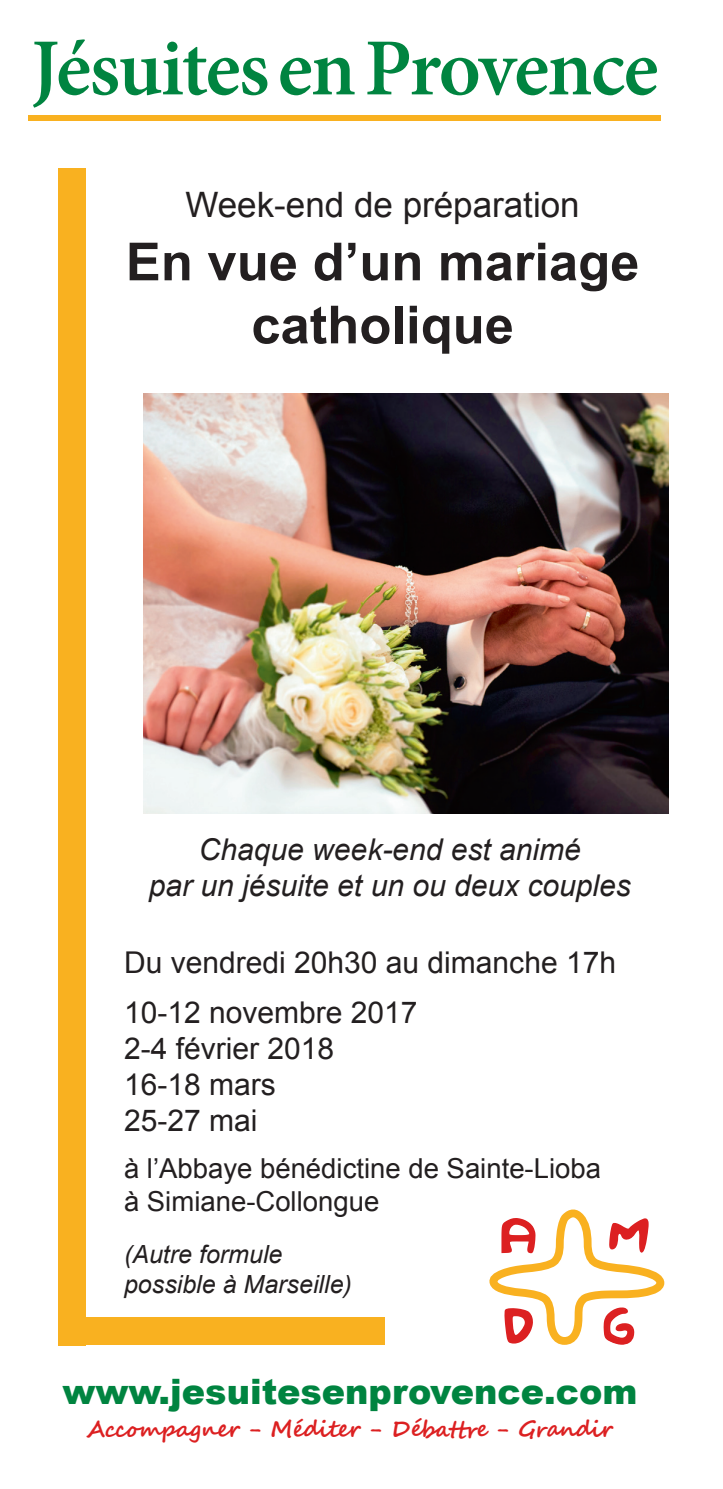
<style>
.page{position:relative;width:723px;height:1489px;background:#fff}
.page>*{position:absolute;margin:0;border:0;box-sizing:border-box;transform-origin:0 0}
.t1{font:600 81px "Minion Pro";letter-spacing:-.025em;color:#008440}
.t2{font:700 52.5px/63px "Arial";color:#231f20;text-align:center}
.t3{font:47px "Paint Letters";color:#dc2021}
.t4{font:39px "Paint Letters";color:#dc2021}
.t5{font:35.25px "Paint Letters";color:#dc2021}
.t6{font:900 35px "Arial";color:#008440}
.t7{font:35px "Arial";color:#231f20}
.t8{font:30px/36px "Arial";color:#231f20}
.t9{font:italic 30px/36px "Arial";color:#231f20;text-align:center}
.t10{font:27.5px/33px "Arial";color:#231f20}
.t11{font:italic 25px/30px "Arial";color:#231f20}
.t12{font:700 22.5px "Segoe Script";letter-spacing:-.025em;color:#dc2021}
</style>
<div class="page">
<div style="left:58px;top:168px;width:28px;height:1177px;background:#f9b120"></div>
<div style="left:63px;top:1317px;width:322px;height:27px;background:#f9b120"></div>
<svg style="left:489px;top:1209px;width:176px;height:136px"></svg>
<img style="left:144px;top:393px;width:524px;height:420px">
<div style="left:28px;top:115px;width:632px;height:5px;background:#f9b120"></div>
<h1 class="t1" style="left:31px;top:12px;width:629px">Jésuites en Provence</h1>
<p class="t7" style="left:185px;top:182px;width:396px">Week-end de préparation</p>
<h2 class="t2" style="left:126px;top:232px;width:515px">En vue d’un mariage catholique</h2>
<p class="t9" style="left:149px;top:831px;width:483px">Chaque week-end est animé<br>par un jésuite et un ou deux couples</p>
<p class="t8" style="left:124px;top:937px;width:493px;line-height:50.2px">Du vendredi 20h30 au dimanche 17h<br>10-12 novembre 2017</p>
<p class="t8" style="left:124px;top:1030px;width:212px">2-4 février 2018<br>16-18 mars<br>25-27 mai</p>
<p class="t10" style="left:124px;top:1152px;width:478px">à l’Abbaye bénédictine de Sainte-Lioba à Simiane-Collongue</p>
<p class="t11" style="left:124px;top:1239px;width:229px">(Autre formule possible à Marseille)</p>
<p class="t5" style="left:502px;top:1216px;width:34px">A</p>
<h3 class="t3" style="left:610px;top:1213px;width:40px">M</h3>
<h3 class="t3" style="left:505px;top:1307px;width:29px">D</h3>
<p class="t4" style="left:604px;top:1306px;width:31px">G</p>
<p class="t6" style="left:62px;top:1365px;width:576px">www.jesuitesenprovence.com</p>
<p class="t12" style="left:87px;top:1410px;width:528px">Accompagner - Méditer - Débattre - Grandir</p>
</div>
